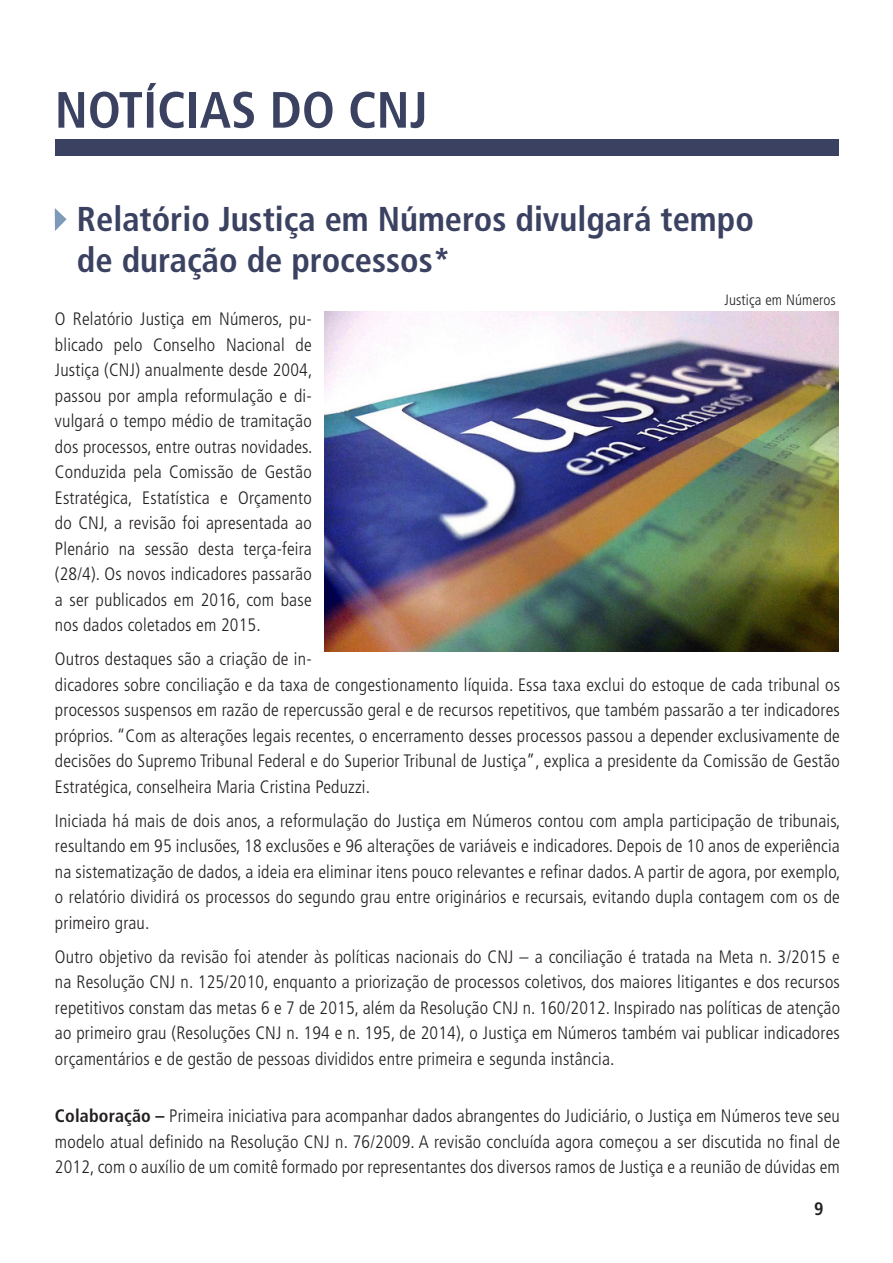
<style>
.page{position:relative;width:893px;height:1263px;background:#fff}
.page>*{position:absolute;margin:0;border:0;box-sizing:border-box;transform-origin:0 0}
.t1{font:condensed 51px "Frutiger 67 Bold";color:#3b4161}
.t2{font:condensed 34.5px "Frutiger 67 Bold";color:#3b4161}
.t3{font:condensed 18px/25.5px "Frutiger 47 Light";letter-spacing:.01em;color:#231f20;text-align:justify}
.t4{font:condensed 18px "Frutiger 67 Bold";color:#231f20}
.texto_padrão{font:condensed 15px "Frutiger 47 Light";letter-spacing:.01em;color:#231f20}
.s1{font-family:"Frutiger 67 Bold"}
</style>
<div class="page">
<div style="left:55px;top:139px;width:783px;height:17px;background:#3b4161"></div>
<svg style="left:55px;top:208px;width:12px;height:23px"></svg>
<img style="left:324px;top:311px;width:514px;height:341px">
<p class="t1" style="left:55px;top:80px;width:374px">NOTÍCIAS DO CNJ</p>
<p class="t2" style="left:77px;top:198px;width:678px">Relatório Justiça em Números divulgará tempo</p>
<p class="t2" style="left:77px;top:240px;width:375px">de duração de processos*</p>
<p class="texto_padrão" style="left:724px;top:291px;width:113px">Justiça em Números</p>
<p class="t3" style="left:55px;top:306px;width:259px">O Relatório Justiça em Números, pu&shy;blicado pelo Conselho Nacional de Justiça (CNJ) anualmente desde 2004, passou por ampla reformulação e di&shy;vulgará o tempo médio de tramitação dos processos, entre outras novidades.<br>Conduzida pela Comissão de Gestão Estratégica, Estatística e Orçamento do CNJ, a revisão foi apresentada ao Plenário na sessão desta terça-feira (28/4). Os novos indicadores passarão a ser publicados em 2016, com base nos dados coletados em 2015.</p>
<p class="t3" style="left:55px;top:646px;width:786px;text-align:left">Outros destaques são a criação de in-<br>dicadores sobre conciliação e da taxa de congestionamento líquida. Essa taxa exclui do estoque de cada tribunal os processos suspensos em razão de repercussão geral e de recursos repetitivos, que também passarão a ter indicadores próprios. “Com as alterações legais recentes, o encerramento desses processos passou a depender exclusivamente de decisões do Supremo Tribunal Federal e do Superior Tribunal de Justiça”, explica a presidente da Comissão de Gestão Estratégica, conselheira Maria Cristina Peduzzi.</p>
<p class="t3" style="left:55px;top:808px;width:787px">Iniciada há mais de dois anos, a reformulação do Justiça em Números contou com ampla participação de tribunais, resultando em 95 inclusões, 18 exclusões e 96 alterações de variáveis e indicadores. Depois de 10 anos de experiência na sistematização de dados, a ideia era eliminar itens pouco relevantes e refinar dados. A partir de agora, por exemplo, o relatório dividirá os processos do segundo grau entre originários e recursais, evitando dupla contagem com os de primeiro grau.</p>
<p class="t3" style="left:55px;top:944px;width:787px">Outro objetivo da revisão foi atender às políticas nacionais do CNJ – a conciliação é tratada na Meta n. 3/2015 e na Resolução CNJ n. 125/2010, enquanto a priorização de processos coletivos, dos maiores litigantes e dos recursos repetitivos constam das metas 6 e 7 de 2015, além da Resolução CNJ n. 160/2012. Inspirado nas políticas de atenção ao primeiro grau (Resoluções CNJ n. 194 e n. 195, de 2014), o Justiça em Números também vai publicar indicadores orçamentários e de gestão de pessoas divididos entre primeira e segunda instância.</p>
<p class="t3" style="left:55px;top:1103px;width:786px"><span class="s1">Colaboração –</span> Primeira iniciativa para acompanhar dados abrangentes do Judiciário, o Justiça em Números teve seu modelo atual definido na Resolução CNJ n. 76/2009. A revisão concluída agora começou a ser discutida no final de 2012, com o auxílio de um comitê formado por representantes dos diversos ramos de Justiça e a reunião de dúvidas em</p>
<p class="t4" style="left:814px;top:1198px;width:11px">9</p>
</div>
